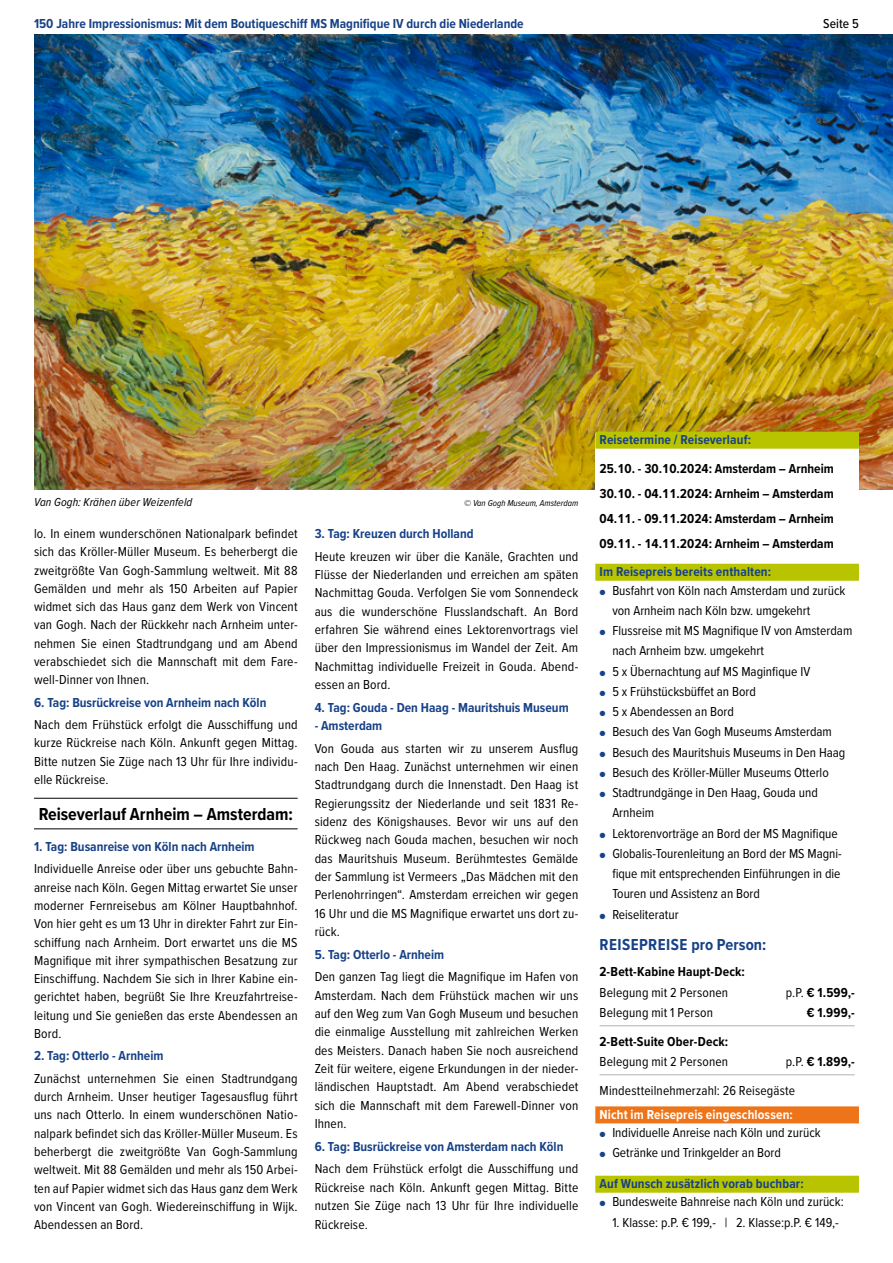
<style>
.page{position:relative;width:893px;height:1263px;background:#fff}
.page>*{position:absolute;margin:0;border:0;box-sizing:border-box;transform-origin:0 0}
.t1{font:700 18px "Proxima Nova Cond";color:#000}
.t2{font:700 16.5px "Proxima Nova Cond";letter-spacing:.025em;color:#184287}
.t3{font:13.5px/18.3px "Proxima Nova Cond";color:#000;text-align:justify}
.t4{font:700 13.5px "Proxima Nova Cond";color:#184287}
.t5{font:700 13.5px/24.8px "Proxima Nova Cond";color:#000;text-align:justify}
.t6{font:700 13.5px "Proxima Nova Cond";letter-spacing:.01em;color:#fff}
.t7{font:500 13.5px "Proxima Nova Cond";letter-spacing:.005em;color:#000}
.t8{font:italic 12px "Proxima Nova Cond";letter-spacing:.015em;color:#000}
.t9{font:italic 9px "Proxima Nova Cond";color:#000}
.s1{font-size:9px;color:#184287}
.s2{font-weight:400}
.s3{font-weight:700}
</style>
<div class="page">
<img style="left:34px;top:34px;width:859px;height:455px">
<div style="left:595px;top:434px;width:264px;height:795px;background:#fff"></div>
<div style="left:595px;top:432px;width:264px;height:17px;background:#b9c400"></div>
<div style="left:595px;top:564px;width:264px;height:17px;background:#b9c400"></div>
<hr style="left:600px;top:1025px;width:255px;height:1px;background:#b3b2b2">
<hr style="left:600px;top:1074px;width:255px;height:1px;background:#b3b2b2">
<div style="left:595px;top:1106px;width:264px;height:17px;background:#ee7419"></div>
<div style="left:595px;top:1176px;width:264px;height:17px;background:#b9c400"></div>
<hr style="left:34px;top:798px;width:264px;height:1px;background:#000">
<hr style="left:34px;top:828px;width:264px;height:1px;background:#000">
<p class="t4" style="left:34px;top:13px;width:491px">150 Jahre Impressionismus: Mit dem Boutiqueschiff MS Magnifique IV durch die Niederlande</p>
<p class="t7" style="left:823px;top:13px;width:37px">Seite 5</p>
<p class="t8" style="left:34px;top:493px;width:160px">Van Gogh: Krähen über Weizenfeld</p>
<p class="t9" style="left:464px;top:496px;width:116px">© Van Gogh Museum, Amsterdam</p>
<p class="t3" style="left:34px;top:524px;width:265px">lo. In einem wunderschönen Nationalpark befindet sich das Kröller-Müller Museum. Es beherbergt die zweitgrößte Van Gogh-Sammlung weltweit. Mit 88<br>Gemälden und mehr als 150 Arbeiten auf Papier widmet sich das Haus ganz dem Werk von Vincent van Gogh. Nach der Rückkehr nach Arnheim unter&shy;nehmen Sie einen Stadtrundgang und am Abend verabschiedet sich die Mannschaft mit dem Fare&shy;well-Dinner von Ihnen.</p>
<p class="t4" style="left:34px;top:692px;width:234px">6. Tag: Busrückreise von Arnheim nach Köln</p>
<p class="t3" style="left:34px;top:715px;width:265px">Nach dem Frühstück erfolgt die Ausschiffung und kurze Rückreise nach Köln. Ankunft gegen Mittag.<br>Bitte nutzen Sie Züge nach 13 Uhr für Ihre individu&shy;elle Rückreise.</p>
<h1 class="t1" style="left:39px;top:801px;width:256px">Reiseverlauf Arnheim – Amsterdam:</h1>
<p class="t4" style="left:34px;top:836px;width:222px">1. Tag: Busanreise von Köln nach Arnheim</p>
<p class="t3" style="left:34px;top:859px;width:265px">Individuelle Anreise oder über uns gebuchte Bahn&shy;anreise nach Köln. Gegen Mittag erwartet Sie unser moderner Fernreisebus am Kölner Hauptbahnhof.<br>Von hier geht es um 13 Uhr in direkter Fahrt zur Ein&shy;schiffung nach Arnheim. Dort erwartet uns die MS Magnifique mit ihrer sympathischen Besatzung zur Einschiffung. Nachdem Sie sich in Ihrer Kabine ein&shy;gerichtet haben, begrüßt Sie Ihre Kreuzfahrtreise&shy;leitung und Sie genießen das erste Abendessen an Bord.</p>
<p class="t4" style="left:34px;top:1046px;width:131px">2. Tag: Otterlo - Arnheim</p>
<p class="t3" style="left:34px;top:1069px;width:265px">Zunächst unternehmen Sie einen Stadtrundgang durch Arnheim. Unser heutiger Tagesausflug führt uns nach Otterlo. In einem wunderschönen Natio&shy;nalpark befindet sich das Kröller-Müller Museum. Es beherbergt die zweitgrößte Van Gogh-Sammlung weltweit. Mit 88 Gemälden und mehr als 150 Arbei&shy;ten auf Papier widmet sich das Haus ganz dem Werk von Vincent van Gogh. Wiedereinschiffung in Wijk.<br>Abendessen an Bord.</p>
<p class="t4" style="left:315px;top:524px;width:160px">3. Tag: Kreuzen durch Holland</p>
<p class="t3" style="left:315px;top:546px;width:265px">Heute kreuzen wir über die Kanäle, Grachten und Flüsse der Niederlanden und erreichen am späten Nachmittag Gouda. Verfolgen Sie vom Sonnendeck aus die wunderschöne Flusslandschaft. An Bord erfahren Sie während eines Lektorenvortrags viel über den Impressionismus im Wandel der Zeit. Am Nachmittag individuelle Freizeit in Gouda. Abend&shy;essen an Bord.</p>
<p class="t4" style="left:315px;top:697px;width:256px">4. Tag: Gouda - Den Haag - Mauritshuis Museum</p>
<p class="t4" style="left:315px;top:716px;width:69px">- Amsterdam</p>
<p class="t3" style="left:315px;top:738px;width:265px">Von Gouda aus starten wir zu unserem Ausflug nach Den Haag. Zunächst unternehmen wir einen Stadtrundgang durch die Innenstadt. Den Haag ist Regierungssitz der Niederlande und seit 1831 Re&shy;sidenz des Königshauses. Bevor wir uns auf den Rückweg nach Gouda machen, besuchen wir noch das Mauritshuis Museum. Berühmtestes Gemälde der Sammlung ist Vermeers „Das Mädchen mit den Perlenohrringen“. Amsterdam erreichen wir gegen 16 Uhr und die MS Magnifique erwartet uns dort zu&shy;rück.</p>
<p class="t4" style="left:315px;top:944px;width:131px">5. Tag: Otterlo - Arnheim</p>
<p class="t3" style="left:315px;top:967px;width:265px">Den ganzen Tag liegt die Magnifique im Hafen von Amsterdam. Nach dem Frühstück machen wir uns auf den Weg zum Van Gogh Museum und besuchen die einmalige Ausstellung mit zahlreichen Werken des Meisters. Danach haben Sie noch ausreichend Zeit für weitere, eigene Erkundungen in der nieder&shy;ländischen Hauptstadt. Am Abend verabschiedet sich die Mannschaft mit dem Farewell-Dinner von Ihnen.</p>
<p class="t4" style="left:315px;top:1136px;width:250px">6. Tag: Busrückreise von Amsterdam nach Köln</p>
<p class="t3" style="left:315px;top:1159px;width:265px">Nach dem Frühstück erfolgt die Ausschiffung und Rückreise nach Köln. Ankunft gegen Mittag. Bitte nutzen Sie Züge nach 13 Uhr für Ihre individuelle Rückreise.</p>
<p class="t4" style="left:600px;top:430px;width:153px">Reisetermine / Reiseverlauf:</p>
<p class="t5" style="left:600px;top:456px;width:236px">25.10. - 30.10.2024: Amsterdam – Arnheim 30.10. - 04.11.2024: Arnheim – Amsterdam 04.11. - 09.11.2024: Amsterdam – Arnheim 09.11. - 14.11.2024: Arnheim – Amsterdam</p>
<p class="t4" style="left:600px;top:562px;width:173px">Im Reisepreis bereits enthalten:</p>
<p class="t3" style="left:612px;top:579px;width:235px;line-height:20.2px;text-indent:-13px"><span class="s1">●</span> Busfahrt von Köln nach Amsterdam und zurück von Arnheim nach Köln bzw. umgekehrt</p>
<p class="t3" style="left:612px;top:620px;width:241px;line-height:20.2px;text-indent:-13px"><span class="s1">●</span> Flussreise mit MS Magnifique IV von Amsterdam nach Arnheim bzw. umgekehrt</p>
<p class="t3" style="left:600px;top:661px;width:212px"><span class="s1">●</span> 5 x Übernachtung auf MS Maginfique IV</p>
<p class="t3" style="left:600px;top:682px;width:158px"><span class="s1">●</span> 5 x Frühstücksbüffet an Bord</p>
<p class="t3" style="left:600px;top:702px;width:136px"><span class="s1">●</span> 5 x Abendessen an Bord</p>
<p class="t3" style="left:600px;top:722px;width:234px"><span class="s1">●</span> Besuch des Van Gogh Museums Amsterdam</p>
<p class="t3" style="left:600px;top:742px;width:247px"><span class="s1">●</span> Besuch des Mauritshuis Museums in Den Haag</p>
<p class="t3" style="left:600px;top:763px;width:231px"><span class="s1">●</span> Besuch des Kröller-Müller Museums Otterlo</p>
<p class="t3" style="left:612px;top:782px;width:207px;line-height:20.2px;text-indent:-13px"><span class="s1">●</span> Stadtrundgänge in Den Haag, Gouda und<br>Arnheim</p>
<p class="t3" style="left:600px;top:823px;width:240px"><span class="s1">●</span> Lektorenvorträge an Bord der MS Magnifique</p>
<p class="t3" style="left:612px;top:843px;width:231px;line-height:20.2px;text-indent:-13px"><span class="s1">●</span> Globalis-Tourenleitung an Bord der MS Magni&shy;fique mit entsprechenden Einführungen in die Touren und Assistenz an Bord</p>
<p class="t3" style="left:600px;top:904px;width:81px"><span class="s1">●</span> Reiseliteratur</p>
<p class="t2" style="left:600px;top:932px;width:168px">REISEPREISE pro Person:</p>
<p class="t5" style="left:600px;top:959px;width:147px">2-Bett-Kabine Haupt-Deck:</p>
<p class="t3" style="left:600px;top:982px;width:130px">Belegung mit 2 Personen</p>
<p class="t5" style="left:786px;top:979px;width:70px"><span class="s2">p.P.</span> € 1.599,-</p>
<p class="t3" style="left:600px;top:1003px;width:115px">Belegung mit 1 Person</p>
<p class="t5" style="left:807px;top:1000px;width:49px">€ 1.999,-</p>
<p class="t5" style="left:600px;top:1028px;width:130px">2-Bett-Suite Ober-Deck:</p>
<p class="t3" style="left:600px;top:1052px;width:130px">Belegung mit 2 Personen</p>
<p class="t3" style="left:600px;top:1046px;width:257px;line-height:28.8px;text-indent:186px">p.P. <span class="s3">€ 1.899,-<br></span>Mindestteilnehmerzahl: 26 Reisegäste</p>
<p class="t6" style="left:600px;top:1105px;width:195px">Nicht im Reisepreis eingeschlossen:</p>
<p class="t3" style="left:600px;top:1123px;width:223px"><span class="s1">●</span> Individuelle Anreise nach Köln und zurück</p>
<p class="t3" style="left:600px;top:1143px;width:183px"><span class="s1">●</span> Getränke und Trinkgelder an Bord</p>
<p class="t4" style="left:600px;top:1174px;width:206px">Auf Wunsch zusätzlich vorab buchbar:</p>
<p class="t3" style="left:600px;top:1192px;width:246px"><span class="s1">●</span> Bundesweite Bahnreise nach Köln und zurück:</p>
<p class="t3" style="left:612px;top:1212px;width:228px">1. Klasse: p.P. € 199,- | 2. Klasse:p.P. € 149,-</p>
</div>
